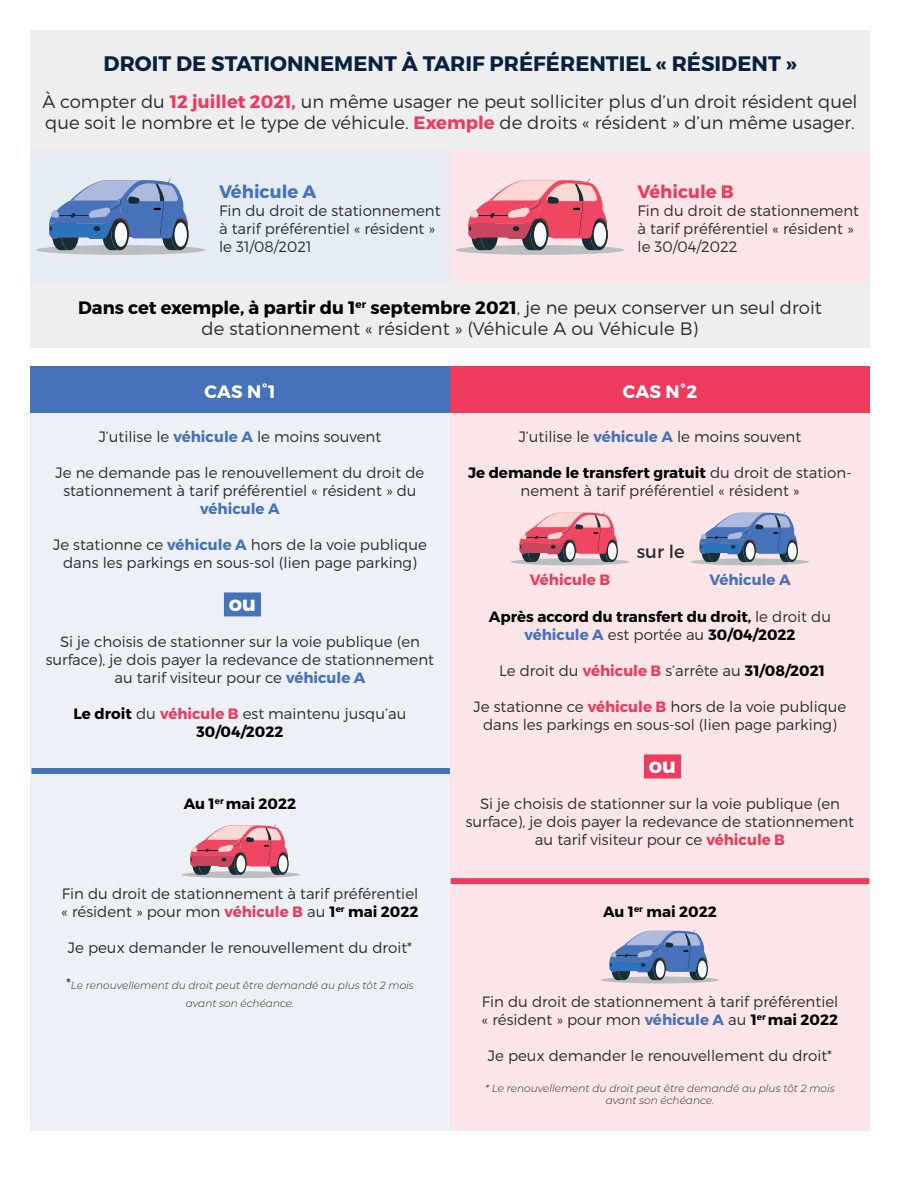
<style>
.page{position:relative;width:900px;height:1200px;background:#fff}
.page>*{position:absolute;margin:0;border:0;box-sizing:border-box;transform-origin:0 0}
.t1{font:700 21px "Montserrat";color:#06223f}
.t2{font:700 21px "Montserrat";color:#fff}
.t3{font:300 18px/21.6px "Montserrat";color:#292d2f}
.t4{font:700 18px "Montserrat";letter-spacing:.005em;color:#fff}
.t5{font:700 18px "Montserrat";color:#4572b9}
.t6{font:700 18px "Montserrat";color:#ee3a5d}
.t7{font:18px "Montserrat";color:#292d2f}
.t8{font:300 15px/18px "Montserrat";color:#292d2f;text-align:center}
.t9{font:700 15px/18px "Montserrat";color:#000001;text-align:center}
.t10{font:700 15px "Montserrat";color:#4572b9}
.t11{font:700 15px "Montserrat";color:#ee3a5d}
.t12{font:italic 300 10.5px/18px "Montserrat";color:#292d2f;text-align:center}
.s1{font-weight:700;color:#ee3a5d}
.s2{font-weight:700;color:#000001}
.s3{font-weight:700;color:#4572b9}
.s4{font-style:normal;font-size:15px}
.s5{font-weight:300;color:#292d2f}
.s6{color:#4572b9}
</style>
<div class="page">
<div style="left:30px;top:150px;width:182px;height:134px;background:#e6ecf4"></div>
<div style="left:36px;top:245px;width:169px;height:10px;background:#bcbdc0;border-radius:50%"></div>
<svg style="left:49px;top:179px;width:139px;height:71px"></svg>
<div style="left:450px;top:150px;width:180px;height:134px;background:#fce5e7"></div>
<div style="left:456px;top:245px;width:168px;height:10px;background:#bcbdc0;border-radius:50%"></div>
<svg style="left:468px;top:179px;width:139px;height:71px"></svg>
<div style="left:30px;top:30px;width:840px;height:120px;background:#eeeeef"></div>
<div style="left:212px;top:150px;width:238px;height:134px;background:#e6ecf4"></div>
<div style="left:630px;top:150px;width:240px;height:134px;background:#fce5e7"></div>
<div style="left:30px;top:412px;width:420px;height:719px;background:#edf1f7"></div>
<div style="left:224px;top:592px;width:37px;height:24px;background:#4572b9"></div>
<div style="left:450px;top:412px;width:420px;height:719px;background:#fce5e7"></div>
<div style="left:644px;top:754px;width:37px;height:24px;background:#ee3a5d"></div>
<div style="left:30px;top:284px;width:840px;height:64px;background:#eeeeef"></div>
<div style="left:30px;top:366px;width:420px;height:46px;background:#4572b9"></div>
<div style="left:450px;top:366px;width:420px;height:46px;background:#ee3a5d"></div>
<div style="left:32px;top:768px;width:418px;height:6px;background:#4572b9"></div>
<div style="left:451px;top:878px;width:418px;height:6px;background:#ee3a5d"></div>
<div style="left:181px;top:871px;width:119px;height:7px;background:#bcbdc0;border-radius:50%"></div>
<svg style="left:190px;top:824px;width:98px;height:51px"></svg>
<div style="left:511px;top:558px;width:118px;height:7px;background:#bcbdc0;border-radius:50%"></div>
<svg style="left:520px;top:512px;width:97px;height:50px"></svg>
<div style="left:691px;top:558px;width:118px;height:7px;background:#bcbdc0;border-radius:50%"></div>
<svg style="left:700px;top:512px;width:97px;height:50px"></svg>
<div style="left:601px;top:976px;width:118px;height:7px;background:#bcbdc0;border-radius:50%"></div>
<svg style="left:610px;top:930px;width:97px;height:50px"></svg>
<h1 class="t1" style="left:104px;top:51px;width:694px">DROIT DE STATIONNEMENT À TARIF PRÉFÉRENTIEL « RÉSIDENT »</h1>
<p class="t3" style="left:42px;top:90px;width:817px">À compter du <span class="s1">12 juillet 2021,</span> un même usager ne peut solliciter plus d’un droit résident quel que soit le nombre et le type de véhicule. <span class="s1">Exemple</span> de droits « résident » d’un même usager.</p>
<p class="t5" style="left:219px;top:181px;width:99px">Véhicule A</p>
<p class="t8" style="left:219px;top:202px;width:223px;text-align:left">Fin du droit de stationnement à tarif préférentiel « résident » le 31/08/2021</p>
<p class="t6" style="left:638px;top:181px;width:98px">Véhicule B</p>
<p class="t8" style="left:638px;top:202px;width:223px;text-align:left">Fin du droit de stationnement à tarif préférentiel « résident » le 30/04/2022</p>
<p class="t3" style="left:78px;top:296px;width:745px;text-align:center"><span class="s2">Dans cet exemple, à partir du 1</span><sup>er</sup> <span class="s2">septembre 2021</span>, je ne peux conserver un seul droit de stationnement « résident » (Véhicule A ou Véhicule B)</p>
<p class="t4" style="left:205px;top:380px;width:72px">CAS N°1</p>
<p class="t4" style="left:623px;top:380px;width:76px">CAS N°2</p>
<p class="t8" style="left:99px;top:427px;width:284px">J’utilise le <span class="s3">véhicule A</span> le moins souvent</p>
<p class="t8" style="left:56px;top:463px;width:370px">Je ne demande pas le renouvellement du droit de stationnement à tarif préférentiel « résident » du</p>
<p class="t10" style="left:200px;top:499px;width:81px">véhicule A</p>
<p class="t8" style="left:53px;top:535px;width:375px">Je stationne ce <span class="s3">véhicule A</span> hors de la voie publique dans les parkings en sous-sol (lien page parking)</p>
<h1 class="t2" style="left:229px;top:591px;width:29px">ou</h1>
<p class="t8" style="left:46px;top:633px;width:390px">Si je choisis de stationner sur la voie publique (en surface), je dois payer la redevance de stationnement au tarif visiteur pour ce <span class="s3">véhicule A</span></p>
<p class="t8" style="left:74px;top:705px;width:334px"><span class="s2">Le droit</span> du <span class="s1">véhicule B</span> est maintenu jusqu’au<br><span class="s2">30/04/2022</span></p>
<p class="t9" style="left:184px;top:795px;width:114px">Au 1<sup>er</sup> mai 2022</p>
<p class="t8" style="left:62px;top:885px;width:358px;text-align:left">Fin du droit de stationnement à tarif préférentiel « résident » pour mon <span class="s1">véhicule B</span> au <span class="s2">1</span><sup>er</sup> <span class="s2">mai 2022</span></p>
<p class="t8" style="left:68px;top:939px;width:346px">Je peux demander le renouvellement du droit*</p>
<p class="t12" style="left:66px;top:976px;width:349px"><span class="s4">*</span>Le renouvellement du droit peut être demandé au plus tôt 2 mois avant son échéance.</p>
<p class="t8" style="left:519px;top:427px;width:284px">J’utilise le <span class="s3">véhicule A</span> le moins souvent</p>
<p class="t8" style="left:468px;top:463px;width:385px"><span class="s2">Je demande le transfert gratuit</span> du droit de station&shy;nement à tarif préférentiel « résident »</p>
<p class="t7" style="left:637px;top:541px;width:49px">sur le</p>
<p class="t11" style="left:530px;top:570px;width:82px">Véhicule B</p>
<p class="t10" style="left:709px;top:570px;width:83px">Véhicule A</p>
<p class="t9" style="left:489px;top:608px;width:344px">Après accord du transfert du droit, <span class="s5">le droit du </span><span class="s6">véhicule A</span> <span class="s5">est portée au</span> 30/04/2022</p>
<p class="t8" style="left:499px;top:661px;width:327px">Le droit du <span class="s1">véhicule B</span> s’arrête au <span class="s2">31/08/2021</span></p>
<p class="t8" style="left:474px;top:697px;width:374px">Je stationne ce <span class="s1">véhicule B</span> hors de la voie publique dans les parkings en sous-sol (lien page parking)</p>
<h1 class="t2" style="left:649px;top:753px;width:29px">ou</h1>
<p class="t8" style="left:466px;top:795px;width:390px">Si je choisis de stationner sur la voie publique (en surface), je dois payer la redevance de stationnement au tarif visiteur pour ce <span class="s1">véhicule B</span></p>
<p class="t9" style="left:603px;top:903px;width:115px">Au 1<sup>er</sup> mai 2022</p>
<p class="t8" style="left:482px;top:993px;width:358px;text-align:left">Fin du droit de stationnement à tarif préférentiel « résident » pour mon <span class="s3">véhicule A</span> au <span class="s2">1</span><sup>er</sup> <span class="s2">mai 2022</span></p>
<p class="t8" style="left:488px;top:1047px;width:346px">Je peux demander le renouvellement du droit*</p>
<p class="t12" style="left:485px;top:1081px;width:351px;line-height:12.6px">* Le renouvellement du droit peut être demandé au plus tôt 2 mois avant son échéance.</p>
</div>
